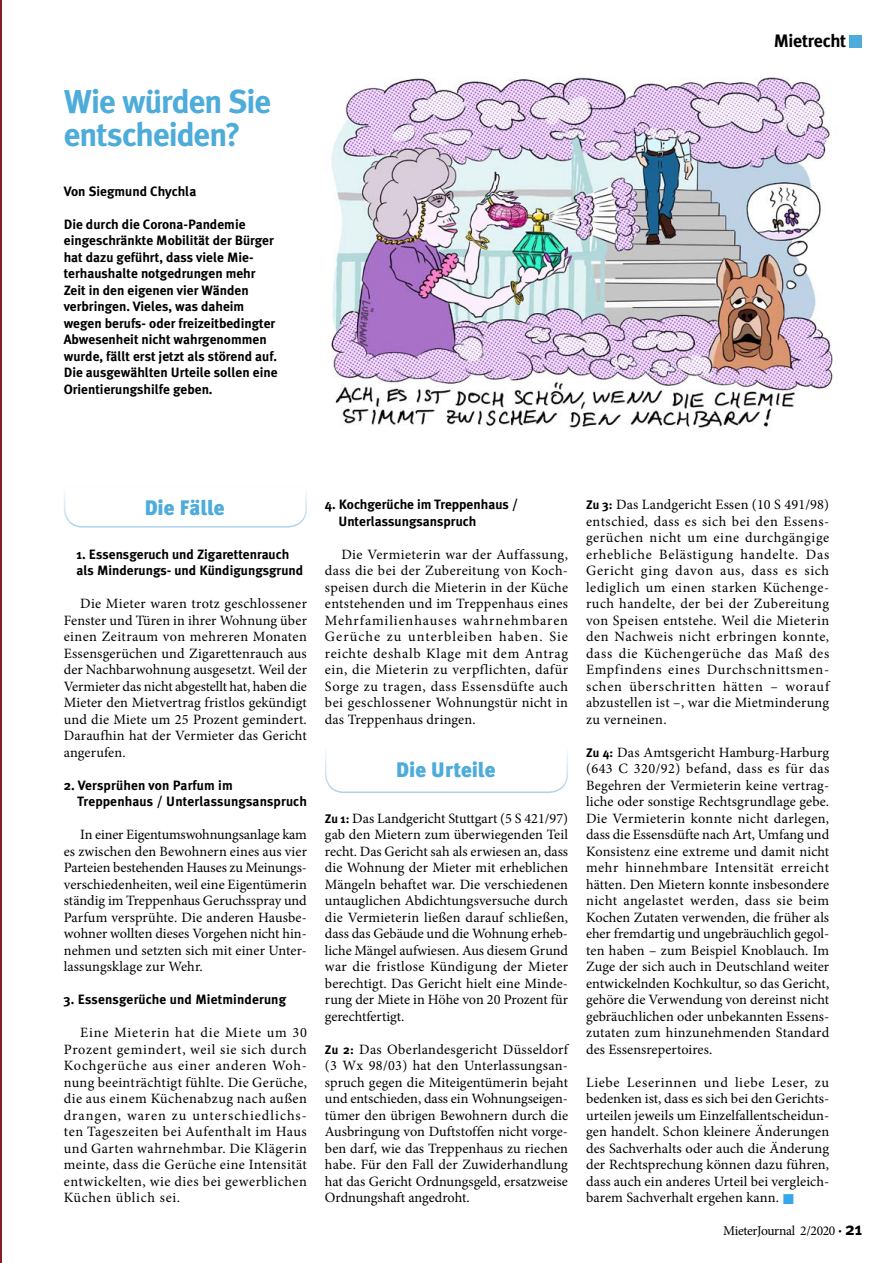
<style>
.page{position:relative;width:893px;height:1263px;background:#fff}
.page>*{position:absolute;margin:0;border:0;box-sizing:border-box;transform-origin:0 0}
.t1{font:700 33px/33px "Meta Plus";letter-spacing:-.03em;color:#4dacda}
.t2{font:900 21px "Meta Plus";color:#4dacda}
.t3{font:700 18px "Meta Plus";letter-spacing:-.015em;color:#000}
.Die_Urteile{font:14.25px/16.5px "Minion Pro";letter-spacing:.01em;color:#000;text-align:justify}
.t4{font:700 13.5px/16.5px "Meta Plus";color:#000}
.t5{font:13.5px "Minion Pro";letter-spacing:-.025em;color:#000}
.s1{font-family:"Meta Plus";font-weight:700;font-size:12.45px}
.s2{font-family:"Meta Plus";font-weight:700}
.s3{font-family:"Meta Plus";font-weight:700;font-size:18px}
</style>
<div class="page">
<hr style="left:0;top:0;width:1px;height:1263px;background:#891c26">
<svg style="left:325px;top:751px;width:243px;height:42px"></svg>
<svg style="left:64px;top:492px;width:243px;height:36px"></svg>
<img style="left:331px;top:77px;width:504px;height:354px">
<div style="left:850px;top:35px;width:12px;height:12px;background:#4dacda"></div>
<p class="t1" style="left:64px;top:85px;width:209px">Wie würden Sie entscheiden?</p>
<p class="t4" style="left:64px;top:183px;width:134px">Von Siegmund Chychla</p>
<p class="t4" style="left:64px;top:216px;width:215px">Die durch die Corona-Pandemie eingeschränkte Mobilität der Bürger hat dazu geführt, dass viele Mie&shy;terhaushalte notgedrungen mehr Zeit in den eigenen vier Wänden verbringen. Vieles, was daheim wegen berufs- oder freizeitbedingter Abwesenheit nicht wahrgenommen wurde, fällt erst jetzt als störend auf.<br>Die ausgewählten Urteile sollen eine Orientierungshilfe geben.</p>
<p class="t3" style="left:774px;top:31px;width:74px">Mietrecht</p>
<p class="t2" style="left:144px;top:495px;width:82px">Die Fälle</p>
<p class="t4" style="left:77px;top:546px;width:228px">1. Essensgeruch und Zigarettenrauch als Minderungs- und Kündigungsgrund</p>
<p class="Die_Urteile" style="left:64px;top:596px;width:245px;text-indent:16px">Die Mieter waren trotz geschlossener Fenster und Türen in ihrer Wohnung über einen Zeitraum von mehreren Monaten Essensgerüchen und Zigarettenrauch aus der Nachbarwohnung ausgesetzt. Weil der Vermieter das nicht abgestellt hat, haben die Mieter den Mietvertrag fristlos gekündigt und die Miete um 25 Prozent gemindert.<br>Daraufhin hat der Vermieter das Gericht angerufen.</p>
<p class="t4" style="left:77px;top:777px;width:231px;text-indent:-14px">2. Versprühen von Parfum im<br>Treppenhaus / Unterlassungsanspruch</p>
<p class="Die_Urteile" style="left:64px;top:827px;width:245px;text-indent:16px">In einer Eigentumswohnungsanlage kam es zwischen den Bewohnern eines aus vier Parteien bestehenden Hauses zu Meinungs&shy;verschiedenheiten, weil eine Eigentümerin ständig im Treppenhaus Geruchsspray und Parfum versprühte. Die anderen Hausbe&shy;wohner wollten dieses Vorgehen nicht hin&shy;nehmen und setzten sich mit einer Unter&shy;lassungsklage zur Wehr.</p>
<p class="t4" style="left:64px;top:991px;width:224px">3. Essensgerüche und Mietminderung</p>
<p class="Die_Urteile" style="left:64px;top:1025px;width:245px;text-indent:16px">Eine Mieterin hat die Miete um 30<br>Prozent gemindert, weil sie sich durch Kochgerüche aus einer anderen Woh&shy;nung beeinträchtigt fühlte. Die Gerüche, die aus einem Küchenabzug nach außen drangen, waren zu unterschiedlichs&shy;ten Tageszeiten bei Aufenthalt im Haus und Garten wahrnehmbar. Die Klägerin meinte, dass die Gerüche eine Intensität entwickelten, wie dies bei gewerblichen Küchen üblich sei.</p>
<p class="t4" style="left:338px;top:496px;width:181px;text-indent:-14px">4. Kochgerüche im Treppenhaus /<br>Unterlassungsanspruch</p>
<p class="Die_Urteile" style="left:325px;top:546px;width:245px;text-indent:16px">Die Vermieterin war der Auffassung, dass die bei der Zubereitung von Koch&shy;speisen durch die Mieterin in der Küche entstehenden und im Treppenhaus eines Mehrfamilienhauses wahrnehmbaren Gerüche zu unterbleiben haben. Sie reichte deshalb Klage mit dem Antrag ein, die Mieterin zu verpflichten, dafür Sorge zu tragen, dass Essensdüfte auch bei geschlossener Wohnungstür nicht in das Treppenhaus dringen.</p>
<p class="t2" style="left:396px;top:757px;width:101px">Die Urteile</p>
<p class="Die_Urteile" style="left:325px;top:810px;width:245px"><span class="s1">Zu 1:</span> Das Landgericht Stuttgart (5 S 421/97) gab den Mietern zum überwiegenden Teil recht. Das Gericht sah als erwiesen an, dass die Wohnung der Mieter mit erheblichen Mängeln behaftet war. Die verschiedenen untauglichen Abdichtungsversuche durch die Vermieterin ließen darauf schließen, dass das Gebäude und die Wohnung erheb&shy;liche Mängel aufwiesen. Aus diesem Grund war die fristlose Kündigung der Mieter berechtigt. Das Gericht hielt eine Minde&shy;rung der Miete in Höhe von 20 Prozent für gerechtfertigt.</p>
<p class="Die_Urteile" style="left:325px;top:1041px;width:246px"><span class="s1">Zu 2:</span> Das Oberlandesgericht Düsseldorf (3 Wx 98/03) hat den Unterlassungsan&shy;spruch gegen die Miteigentümerin bejaht und entschieden, dass ein Wohnungseigen&shy;tümer den übrigen Bewohnern durch die Ausbringung von Duftstoffen nicht vorge&shy;ben darf, wie das Treppenhaus zu riechen habe. Für den Fall der Zuwiderhandlung hat das Gericht Ordnungsgeld, ersatzweise Ordnungshaft angedroht.</p>
<p class="Die_Urteile" style="left:586px;top:497px;width:246px"><span class="s1">Zu 3:</span> Das Landgericht Essen (10 S 491/98) entschied, dass es sich bei den Essens&shy;gerüchen nicht um eine durchgängige erhebliche Belästigung handelte. Das Gericht ging davon aus, dass es sich lediglich um einen starken Küchenge&shy;ruch handelte, der bei der Zubereitung von Speisen entstehe. Weil die Mieterin den Nachweis nicht erbringen konnte, dass die Küchengerüche das Maß des Empfindens eines Durchschnittsmen&shy;schen überschritten hätten – worauf abzustellen ist –, war die Mietminderung zu verneinen.</p>
<p class="Die_Urteile" style="left:586px;top:744px;width:245px"><span class="s1">Zu 4:</span> Das Amtsgericht Hamburg-Harburg (643 C 320/92) befand, dass es für das Begehren der Vermieterin keine vertrag&shy;liche oder sonstige Rechtsgrundlage gebe.<br>Die Vermieterin konnte nicht darlegen, dass die Essensdüfte nach Art, Umfang und Konsistenz eine extreme und damit nicht mehr hinnehmbare Intensität erreicht hätten. Den Mietern konnte insbesondere nicht angelastet werden, dass sie beim Kochen Zutaten verwenden, die früher als eher fremdartig und ungebräuchlich gegol&shy;ten haben – zum Beispiel Knoblauch. Im Zuge der sich auch in Deutschland weiter entwickelnden Kochkultur, so das Gericht, gehöre die Verwendung von dereinst nicht gebräuchlichen oder unbekannten Essens&shy;zutaten zum hinzunehmenden Standard des Essensrepertoires.</p>
<p class="Die_Urteile" style="left:586px;top:1074px;width:245px">Liebe Leserinnen und liebe Leser, zu bedenken ist, dass es sich bei den Gerichts&shy;urteilen jeweils um Einzelfallentscheidun&shy;gen handelt. Schon kleinere Änderungen des Sachverhalts oder auch die Änderung der Rechtsprechung können dazu führen, dass auch ein anderes Urteil bei vergleich&shy;barem Sachverhalt ergehen kann.</p>
<p class="t5" style="left:723px;top:1222px;width:140px">MieterJournal 2/2020 <span class="s2">·</span> <span class="s3">21</span></p>
</div>
